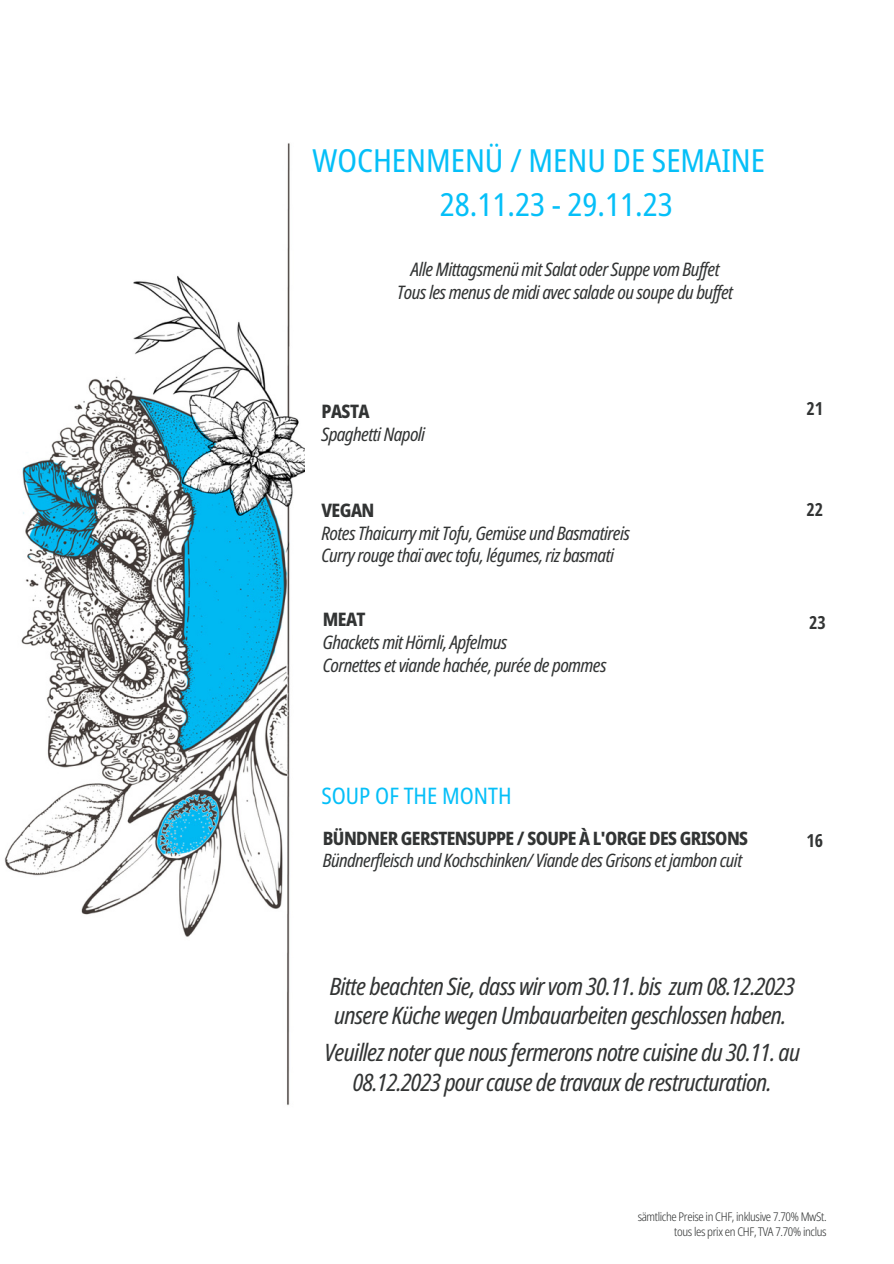
<style>
.page{position:relative;width:894px;height:1264px;background:#fff}
.page>*{position:absolute;margin:0;border:0;box-sizing:border-box;transform-origin:0 0}
.t1{font:condensed 31.8px/43.8px "Noto Sans";color:#05bff8}
.t2{font:italic condensed 24px/29.5px "Noto Sans";letter-spacing:-.03em;color:#323434}
.t3{font:condensed 22.8px "Noto Sans";color:#05bff8}
.t4{font:italic condensed 18.6px/23px "Noto Sans";letter-spacing:-.03em;color:#323434}
.t5{font:800 condensed 18.6px "Noto Sans";letter-spacing:-.03em;color:#323434}
.t6{font:italic condensed 18.45px "Noto Sans";letter-spacing:-.03em;color:#323434}
.t7{font:800 condensed 18.45px "Noto Sans";letter-spacing:-.03em;color:#323434}
.t8{font:700 18px "Open Sans Hebrew Condensed";color:#323434}
.t9{font:300 condensed 12px/15px "Noto Sans";letter-spacing:-.03em;color:#323434;text-align:right}
</style>
<div class="page">
<img style="left:4px;top:143px;width:300px;height:962px">
<h1 class="t1" style="left:439px;top:139px;width:327px;text-indent:-127px">WOCHENMENÜ / MENU DE SEMAINE<br>28.11.23 - 29.11.23</h1>
<p class="t4" style="left:397px;top:259px;width:337px;line-height:22.5px;text-align:center">Alle Mittagsmenü mit Salat oder Suppe vom Buffet<br>Tous les menus de midi avec salade ou soupe du buffet</p>
<p class="t5" style="left:321px;top:397px;width:50px">PASTA</p>
<p class="t4" style="left:321px;top:423px;width:105px">Spaghetti Napoli</p>
<p class="t5" style="left:321px;top:496px;width:54px">VEGAN</p>
<p class="t4" style="left:321px;top:522px;width:310px">Rotes Thaicurry mit Tofu, Gemüse und Basmatireis<br>Curry rouge thaï avec tofu, légumes, riz basmati</p>
<p class="t5" style="left:322px;top:605px;width:44px">MEAT</p>
<p class="t4" style="left:322px;top:631px;width:285px">Ghackets mit Hörnli, Apfelmus<br>Cornettes et viande hachée, purée de pommes</p>
<p class="t3" style="left:321px;top:780px;width:192px">SOUP OF THE MONTH</p>
<p class="t7" style="left:322px;top:824px;width:427px">BÜNDNER GERSTENSUPPE / SOUPE À L'ORGE DES GRISONS</p>
<p class="t6" style="left:322px;top:847px;width:421px">Bündnerfleisch und Kochschinken/ Viande des Grisons et jambon cuit</p>
<p class="t8" style="left:806px;top:398px;width:18px">21</p>
<p class="t8" style="left:806px;top:499px;width:18px">22</p>
<p class="t8" style="left:808px;top:612px;width:18px">23</p>
<p class="t8" style="left:806px;top:830px;width:18px">16</p>
<p class="t2" style="left:329px;top:971px;width:466px">Bitte beachten Sie, dass wir vom 30.11. bis zum 08.12.2023 unsere Küche wegen Umbauarbeiten geschlossen haben.</p>
<p class="t2" style="left:324px;top:1038px;width:477px;text-align:center">Veuillez noter que nous fermerons notre cuisine du 30.11. au<br>08.12.2023 pour cause de travaux de restructuration.</p>
<p class="t9" style="left:637px;top:1208px;width:190px">sämtliche Preise in CHF, inklusive 7.70% MwSt. tous les prix en CHF, TVA 7.70% inclus</p>
</div>
